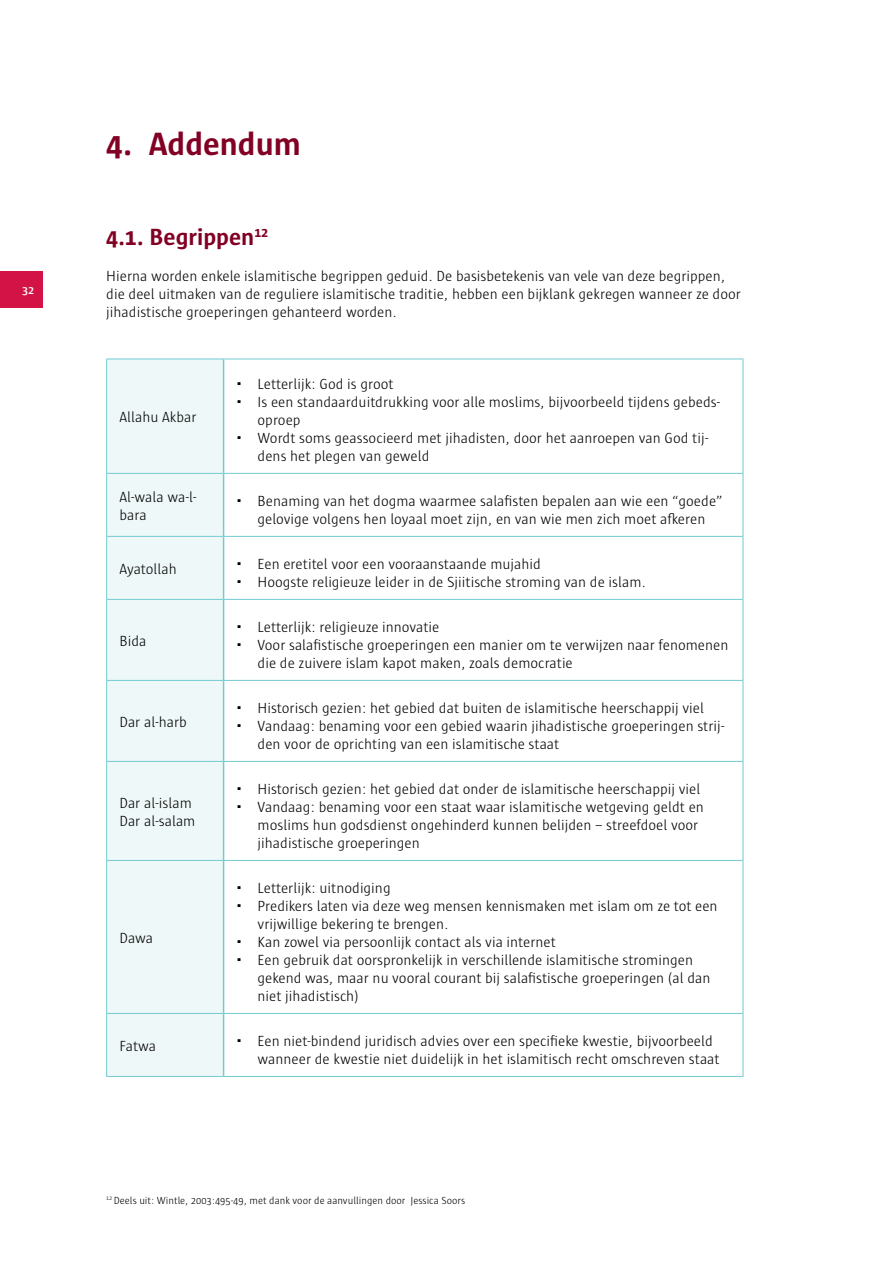
<style>
.page{position:relative;width:893px;height:1263px;background:#fff}
.page>*{position:absolute;margin:0;border:0;box-sizing:border-box;transform-origin:0 0}
.t1{font:700 33px "Sun";color:#820024}
.t2{font:700 24px "Sun";color:#820024}
.t3{font:300 15px/18px "Sun";color:#000}
.t4{font:600 12px "Sun";color:#fff}
.t5{font:300 10.5px "Sun";color:#000}
</style>
<div class="page">
<div style="left:0;top:272px;width:43px;height:36px;background:#d31245"></div>
<div style="left:107px;top:360px;width:116px;height:716px;background:#eff8f8"></div>
<hr style="left:106px;top:359px;width:118px;height:1px;background:#72cbd2">
<hr style="left:106px;top:359px;width:1px;height:114px;background:#72cbd2">
<hr style="left:224px;top:359px;width:519px;height:1px;background:#72cbd2">
<hr style="left:743px;top:359px;width:1px;height:114px;background:#72cbd2">
<hr style="left:106px;top:473px;width:118px;height:1px;background:#72cbd2">
<hr style="left:106px;top:474px;width:1px;height:62px;background:#72cbd2">
<hr style="left:224px;top:473px;width:519px;height:1px;background:#72cbd2">
<hr style="left:743px;top:474px;width:1px;height:62px;background:#72cbd2">
<hr style="left:106px;top:536px;width:118px;height:1px;background:#72cbd2">
<hr style="left:106px;top:537px;width:1px;height:62px;background:#72cbd2">
<hr style="left:224px;top:536px;width:519px;height:1px;background:#72cbd2">
<hr style="left:743px;top:537px;width:1px;height:62px;background:#72cbd2">
<hr style="left:106px;top:599px;width:118px;height:1px;background:#72cbd2">
<hr style="left:106px;top:600px;width:1px;height:80px;background:#72cbd2">
<hr style="left:224px;top:599px;width:519px;height:1px;background:#72cbd2">
<hr style="left:743px;top:600px;width:1px;height:80px;background:#72cbd2">
<hr style="left:106px;top:680px;width:118px;height:1px;background:#72cbd2">
<hr style="left:106px;top:681px;width:1px;height:80px;background:#72cbd2">
<hr style="left:224px;top:680px;width:519px;height:1px;background:#72cbd2">
<hr style="left:743px;top:681px;width:1px;height:80px;background:#72cbd2">
<hr style="left:106px;top:761px;width:118px;height:1px;background:#72cbd2">
<hr style="left:106px;top:762px;width:1px;height:98px;background:#72cbd2">
<hr style="left:224px;top:761px;width:519px;height:1px;background:#72cbd2">
<hr style="left:743px;top:762px;width:1px;height:98px;background:#72cbd2">
<hr style="left:106px;top:860px;width:118px;height:1px;background:#72cbd2">
<hr style="left:106px;top:861px;width:1px;height:152px;background:#72cbd2">
<hr style="left:224px;top:860px;width:519px;height:1px;background:#72cbd2">
<hr style="left:743px;top:861px;width:1px;height:152px;background:#72cbd2">
<hr style="left:106px;top:1013px;width:118px;height:1px;background:#72cbd2">
<hr style="left:106px;top:1014px;width:1px;height:62px;background:#72cbd2">
<hr style="left:224px;top:1013px;width:519px;height:1px;background:#72cbd2">
<hr style="left:743px;top:1014px;width:1px;height:62px;background:#72cbd2">
<hr style="left:106px;top:1076px;width:118px;height:1px;background:#72cbd2">
<hr style="left:224px;top:1076px;width:519px;height:1px;background:#72cbd2">
<hr style="left:223px;top:359px;width:1px;height:114px;background:#72cbd2">
<hr style="left:223px;top:474px;width:1px;height:62px;background:#72cbd2">
<hr style="left:223px;top:537px;width:1px;height:62px;background:#72cbd2">
<hr style="left:223px;top:600px;width:1px;height:80px;background:#72cbd2">
<hr style="left:223px;top:681px;width:1px;height:80px;background:#72cbd2">
<hr style="left:223px;top:762px;width:1px;height:98px;background:#72cbd2">
<hr style="left:223px;top:861px;width:1px;height:152px;background:#72cbd2">
<hr style="left:223px;top:1014px;width:1px;height:62px;background:#72cbd2">
<p class="t4" style="left:22px;top:284px;width:13px">32</p>
<h1 class="t1" style="left:106px;top:125px;width:196px">4. Addendum</h1>
<h2 class="t2" style="left:106px;top:223px;width:163px">4.1. Begrippen<sup>12</sup></h2>
<p class="t3" style="left:106px;top:266px;width:636px">Hierna worden enkele islamitische begrippen geduid. De basisbetekenis van vele van deze begrippen, die deel uitmaken van de reguliere islamitische traditie, hebben een bijklank gekregen wanneer ze door jihadistische groeperingen gehanteerd worden.</p>
<p class="t3" style="left:119px;top:408px;width:79px">Allahu Akbar</p>
<p class="t3" style="left:258px;top:374px;width:464px">Letterlijk: God is groot<br>Is een standaarduitdrukking voor alle moslims, bijvoorbeeld tijdens gebeds&shy;oproep<br>Wordt soms geassocieerd met jihadisten, door het aanroepen van God tij&shy;dens het plegen van geweld</p>
<p class="t3" style="left:119px;top:488px;width:78px">Al-wala wa-l&shy;bara</p>
<p class="t3" style="left:258px;top:491px;width:467px">Benaming van het dogma waarmee salafisten bepalen aan wie een “goede” gelovige volgens hen loyaal moet zijn, en van wie men zich moet afkeren</p>
<p class="t3" style="left:119px;top:560px;width:59px">Ayatollah</p>
<p class="t3" style="left:258px;top:554px;width:390px">Een eretitel voor een vooraanstaande mujahid<br>Hoogste religieuze leider in de Sjiitische stroming van de islam.</p>
<p class="t3" style="left:119px;top:632px;width:29px">Bida</p>
<p class="t3" style="left:119px;top:713px;width:69px">Dar al-harb</p>
<p class="t3" style="left:119px;top:794px;width:78px">Dar al-islam<br>Dar al-salam</p>
<p class="t3" style="left:119px;top:929px;width:35px">Dawa</p>
<p class="t3" style="left:258px;top:617px;width:472px">Letterlijk: religieuze innovatie<br>Voor salafistische groeperingen een manier om te verwijzen naar fenomenen die de zuivere islam kapot maken, zoals democratie</p>
<p class="t3" style="left:258px;top:698px;width:468px">Historisch gezien: het gebied dat buiten de islamitische heerschappij viel<br>Vandaag: benaming voor een gebied waarin jihadistische groeperingen strij&shy;den voor de oprichting van een islamitische staat</p>
<p class="t3" style="left:258px;top:779px;width:448px">Historisch gezien: het gebied dat onder de islamitische heerschappij viel Vandaag: benaming voor een staat waar islamitische wetgeving geldt en moslims hun godsdienst ongehinderd kunnen belijden – streefdoel voor jihadistische groeperingen</p>
<p class="t3" style="left:258px;top:878px;width:462px">Letterlijk: uitnodiging<br>Predikers laten via deze weg mensen kennismaken met islam om ze tot een vrijwillige bekering te brengen.<br>Kan zowel via persoonlijk contact als via internet<br>Een gebruik dat oorspronkelijk in verschillende islamitische stromingen gekend was, maar nu vooral courant bij salafistische groeperingen (al dan niet jihadistisch)</p>
<p class="t3" style="left:119px;top:1037px;width:38px">Fatwa</p>
<p class="t3" style="left:258px;top:1031px;width:464px">Een niet-bindend juridisch advies over een specifieke kwestie, bijvoorbeeld wanneer de kwestie niet duidelijk in het islamitisch recht omschreven staat</p>
<p class="t5" style="left:106px;top:1194px;width:360px"><sup>12</sup> Deels uit: Wintle, 2003:495-49, met dank voor de aanvullingen door Jessica Soors</p>
</div>
